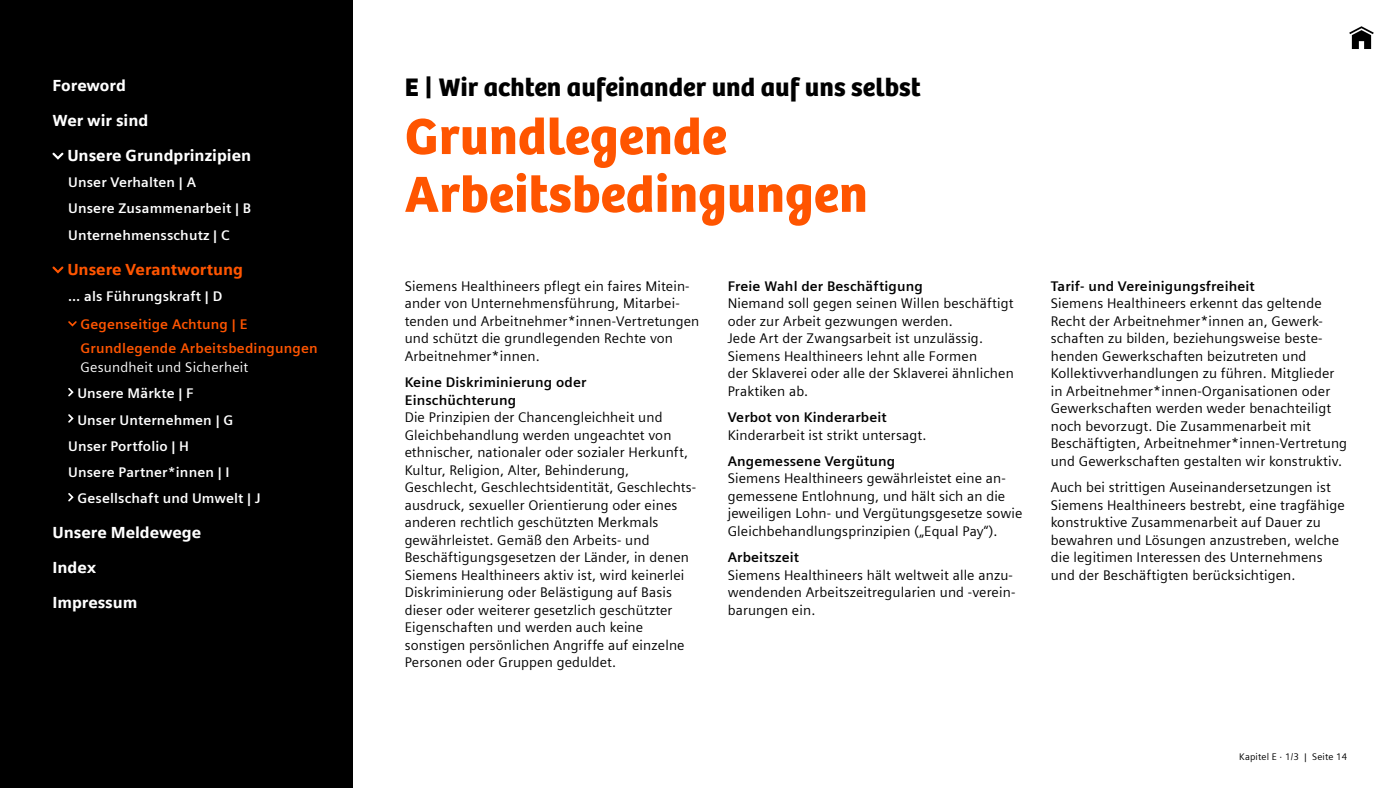
<style>
.page{position:relative;width:1400px;height:788px;background:#fff}
.page>*{position:absolute;margin:0;border:0;box-sizing:border-box;transform-origin:0 0}
.t1{font:52.5px/57.8px "SH Bree Headline Regular";color:#f50}
.t2{font:26.25px "SH Bree Headline Regular";color:#000}
.t3{font:900 15.75px "Siemens Sans";color:#fff}
.t4{font:900 15.75px "Siemens Sans";color:#f50}
.t5{font:14px/17.5px "Siemens Sans";letter-spacing:.01em;color:#000}
.t6{font:700 14px/26.2px "Siemens Sans";letter-spacing:.01em;color:#fff}
.t7{font:700 14px/17.5px "Siemens Sans";letter-spacing:.01em;color:#000}
.t8{font:700 14px/23.6px "Siemens Sans";letter-spacing:.015em;color:#f50}
.t9{font:14px "Siemens Sans";letter-spacing:.015em;color:#fff}
.t10{font:9.62px "Siemens Sans";letter-spacing:.015em;color:#000}
</style>
<div class="page">
<div style="left:0;top:0;width:352px;height:788px;background:#000"></div>
<svg style="left:52px;top:153px;width:12px;height:7px"></svg>
<svg style="left:52px;top:266px;width:12px;height:7px"></svg>
<svg style="left:68px;top:321px;width:9px;height:5px"></svg>
<svg style="left:68px;top:388px;width:6px;height:8px"></svg>
<svg style="left:68px;top:414px;width:6px;height:8px"></svg>
<svg style="left:68px;top:493px;width:6px;height:8px"></svg>
<svg style="left:1349px;top:26px;width:25px;height:23px"></svg>
<p class="t3" style="left:52px;top:73px;width:75px">Foreword</p>
<p class="t3" style="left:52px;top:108px;width:97px">Wer wir sind</p>
<p class="t3" style="left:67px;top:143px;width:185px">Unsere Grundprinzipien</p>
<p class="t6" style="left:68px;top:168px;width:184px">Unser Verhalten | A<br>Unsere Zusammenarbeit | B<br>Unternehmensschutz | C</p>
<p class="t4" style="left:67px;top:257px;width:177px">Unsere Verantwortung</p>
<p class="t6" style="left:68px;top:282px;width:156px">… als Führungskraft | D</p>
<p class="t8" style="left:80px;top:311px;width:239px">Gegenseitige Achtung | E<br>Grundlegende Arbeitsbedingungen</p>
<p class="t9" style="left:81px;top:356px;width:169px">Gesundheit und Sicherheit</p>
<p class="t6" style="left:77px;top:379px;width:118px">Unsere Märkte | F</p>
<p class="t6" style="left:77px;top:405px;width:157px">Unser Unternehmen | G</p>
<p class="t6" style="left:68px;top:432px;width:122px">Unser Portfolio | H</p>
<p class="t6" style="left:68px;top:458px;width:163px">Unsere Partner*innen | I</p>
<p class="t6" style="left:77px;top:484px;width:185px">Gesellschaft und Umwelt | J</p>
<p class="t3" style="left:52px;top:520px;width:150px">Unsere Meldewege</p>
<p class="t3" style="left:52px;top:555px;width:45px">Index</p>
<p class="t3" style="left:52px;top:590px;width:87px">Impressum</p>
<h2 class="t2" style="left:405px;top:67px;width:518px">E | Wir achten aufeinander und auf uns selbst</h2>
<h1 class="t1" style="left:405px;top:105px;width:465px">Grundlegende<br>Arbeitsbedingungen</h1>
<p class="t5" style="left:405px;top:276px;width:296px">Siemens Healthineers pflegt ein faires Mitein&shy;ander von Unternehmensführung, Mitarbei&shy;tenden und Arbeitnehmer*innen-Vertretungen und schützt die grundlegenden Rechte von Arbeitnehmer*innen.</p>
<p class="t7" style="left:405px;top:373px;width:183px">Keine Diskriminierung oder<br>Einschüchterung</p>
<p class="t5" style="left:405px;top:407px;width:293px">Die Prinzipien der Chancengleichheit und Gleichbehandlung werden ungeachtet von ethnischer, nationaler oder sozialer Herkunft, Kultur, Religion, Alter, Behinderung, Geschlecht, Geschlechtsidentität, Geschlechts&shy;ausdruck, sexueller Orientierung oder eines anderen rechtlich geschützten Merkmals gewährleistet. Gemäß den Arbeits- und Beschäftigungsgesetzen der Länder, in denen Siemens Healthineers aktiv ist, wird keinerlei Diskriminierung oder Belästigung auf Basis dieser oder weiterer gesetzlich geschützter Eigenschaften und werden auch keine sonstigen persönlichen Angriffe auf einzelne Personen oder Gruppen geduldet.</p>
<p class="t7" style="left:728px;top:276px;width:197px">Freie Wahl der Beschäftigung</p>
<p class="t5" style="left:728px;top:294px;width:288px">Niemand soll gegen seinen Willen beschäftigt oder zur Arbeit gezwungen werden.<br>Jede Art der Zwangsarbeit ist unzulässig.<br>Siemens Healthineers lehnt alle Formen<br>der Sklaverei oder alle der Sklaverei ähnlichen Praktiken ab.</p>
<p class="t7" style="left:728px;top:408px;width:161px">Verbot von Kinderarbeit</p>
<p class="t5" style="left:728px;top:425px;width:200px">Kinderarbeit ist strikt untersagt.</p>
<p class="t7" style="left:728px;top:451px;width:169px">Angemessene Vergütung</p>
<p class="t5" style="left:728px;top:469px;width:296px">Siemens Healthineers gewährleistet eine an-- gemessene Entlohnung, und hält sich an die jeweiligen Lohn- und Vergütungsgesetze sowie Gleichbehandlungsprinzipien („Equal Pay“).</p>
<p class="t7" style="left:728px;top:548px;width:73px">Arbeitszeit</p>
<p class="t5" style="left:728px;top:565px;width:289px">Siemens Healthineers hält weltweit alle anzu&shy;wendenden Arbeitszeitregularien und -verein&shy;barungen ein.</p>
<p class="t7" style="left:1051px;top:276px;width:206px">Tarif- und Vereinigungsfreiheit</p>
<p class="t5" style="left:1051px;top:294px;width:298px">Siemens Healthineers erkennt das geltende Recht der Arbeitnehmer*innen an, Gewerk&shy;schaften zu bilden, beziehungsweise beste&shy;henden Gewerkschaften beizutreten und Kollektivverhandlungen zu führen. Mitglieder in Arbeitnehmer*innen-Organisationen oder Gewerkschaften werden weder benachteiligt noch bevorzugt. Die Zusammenarbeit mit Beschäftigten, Arbeitnehmer*innen-Vertretung und Gewerkschaften gestalten wir konstruktiv.</p>
<p class="t5" style="left:1051px;top:477px;width:296px">Auch bei strittigen Auseinandersetzungen ist Siemens Healthineers bestrebt, eine tragfähige konstruktive Zusammenarbeit auf Dauer zu bewahren und Lösungen anzustreben, welche die legitimen Interessen des Unternehmens und der Beschäftigten berücksichtigen.</p>
<p class="t10" style="left:1239px;top:749px;width:110px">Kapitel E · 1/3 | Seite 14</p>
</div>
